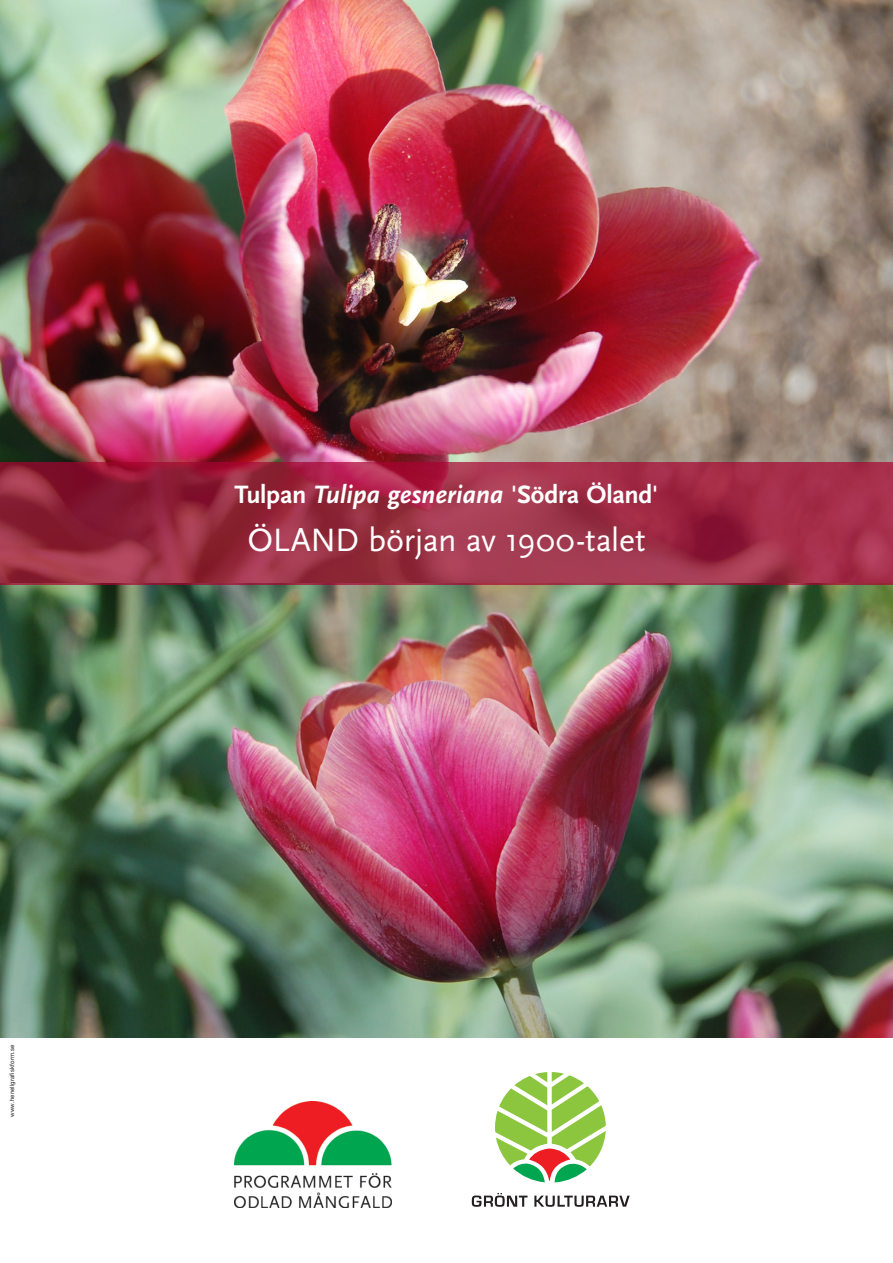
<style>
.page{position:relative;width:893px;height:1263px;background:#fff}
.page>*{position:absolute;margin:0;border:0;box-sizing:border-box;transform-origin:0 0}
.t1{font:33.75px "Scala Sans";letter-spacing:-.01em;color:#fff}
.t2{font:700 26.25px "Scala Sans";letter-spacing:-.01em;color:#fff}
.t3{font:6px "Helvetica Neue";letter-spacing:.025em;color:#231f20}
.s1{font-style:italic}
</style>
<div class="page">
<img style="left:234px;top:1101px;width:157px;height:106px">
<svg style="left:472px;top:1193px;width:55px;height:14px"></svg>
<svg style="left:534px;top:1195px;width:96px;height:12px"></svg>
<svg style="left:495px;top:1072px;width:111px;height:110px"></svg>
<img style="left:0;top:584px;width:893px;height:453px">
<img style="left:0;top:0;width:893px;height:462px">
<svg style="left:0;top:462px;width:893px;height:122px;background:#9c2d44"></svg>
<p class="t3" style="left:9px;top:1117px;width:74px;rotate:-90deg">www.henellgrafiskform.se</p>
<p class="t2" style="left:234px;top:480px;width:426px">Tulpan <span class="s1">Tulipa gesneriana</span> 'Södra Öland'</p>
<p class="t1" style="left:248px;top:521px;width:399px">ÖLAND början av 1900-talet</p>
</div>
